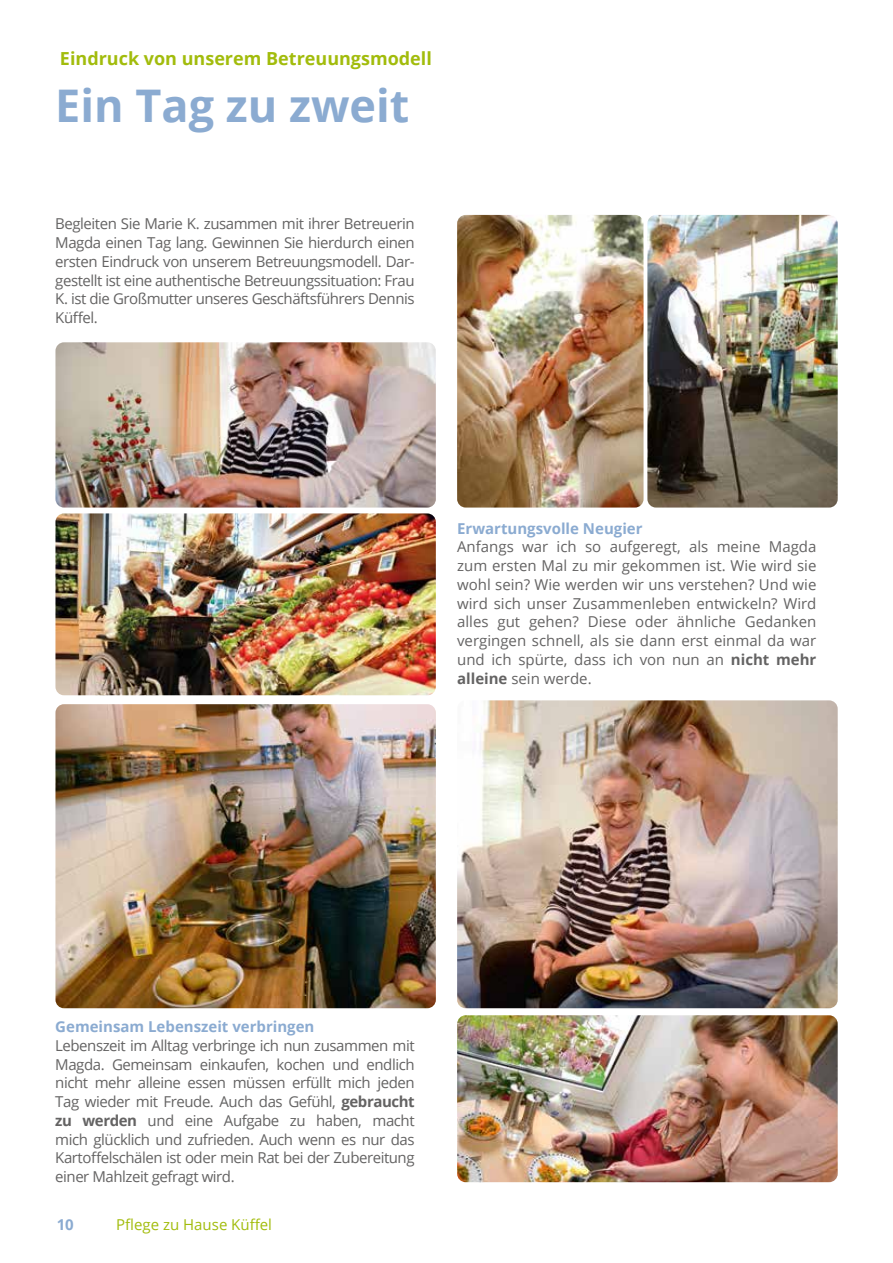
<style>
.page{position:relative;width:893px;height:1263px;background:#fff}
.page>*{position:absolute;margin:0;border:0;box-sizing:border-box;transform-origin:0 0}
.t1{font:700 45px "Open Sans";color:#8babd1}
.t2{font:700 18px "Open Sans";color:#a2bc0c}
.t3{font:15px/18.8px "Open Sans";letter-spacing:-.03em;color:#646363;text-align:justify}
.t4{font:700 15px "Open Sans";color:#8babd1}
.t5{font:15px "Open Sans";color:#a2bc0c}
.s1{font-weight:700}
</style>
<div class="page">
<img style="left:55px;top:342px;width:381px;height:165px">
<img style="left:55px;top:513px;width:381px;height:182px">
<img style="left:457px;top:215px;width:186px;height:292px">
<img style="left:647px;top:215px;width:191px;height:292px">
<img style="left:457px;top:1015px;width:381px;height:167px">
<img style="left:457px;top:700px;width:381px;height:308px">
<img style="left:55px;top:704px;width:381px;height:304px">
<p class="t2" style="left:60px;top:46px;width:373px">Eindruck von unserem Betreuungsmodell</p>
<h1 class="t1" style="left:55px;top:74px;width:356px">Ein Tag zu zweit</h1>
<p class="t3" style="left:55px;top:214px;width:361px">Begleiten Sie Marie K. zusammen mit ihrer Betreuerin Magda einen Tag lang. Gewinnen Sie hierdurch einen ersten Eindruck von unserem Betreuungsmodell. Dar&shy;gestellt ist eine authentische Betreuungssituation: Frau K. ist die Großmutter unseres Geschäftsführers Dennis Küffel.</p>
<p class="t4" style="left:457px;top:517px;width:187px">Erwartungsvolle Neugier</p>
<p class="t3" style="left:457px;top:537px;width:361px">Anfangs war ich so aufgeregt, als meine Magda zum ersten Mal zu mir gekommen ist. Wie wird sie wohl sein? Wie werden wir uns verstehen? Und wie wird sich unser Zusammenleben entwickeln? Wird alles gut gehen? Diese oder ähnliche Gedanken vergingen schnell, als sie dann erst einmal da war und ich spürte, dass ich von nun an <span class="s1">nicht mehr alleine</span> sein werde.</p>
<p class="t4" style="left:55px;top:1016px;width:261px">Gemeinsam Lebenszeit verbringen</p>
<p class="t3" style="left:55px;top:1036px;width:361px">Lebenszeit im Alltag verbringe ich nun zusammen mit Magda. Gemeinsam einkaufen, kochen und endlich nicht mehr alleine essen müssen erfüllt mich jeden Tag wieder mit Freude. Auch das Gefühl, <span class="s1">gebraucht zu werden</span> und eine Aufgabe zu haben, macht mich glücklich und zufrieden. Auch wenn es nur das Kartoffelschälen ist oder mein Rat bei der Zubereitung einer Mahlzeit gefragt wird.</p>
<p class="t4" style="left:57px;top:1214px;width:19px">10</p>
<p class="t5" style="left:116px;top:1215px;width:157px">Pflege zu Hause Küffel</p>
</div>
